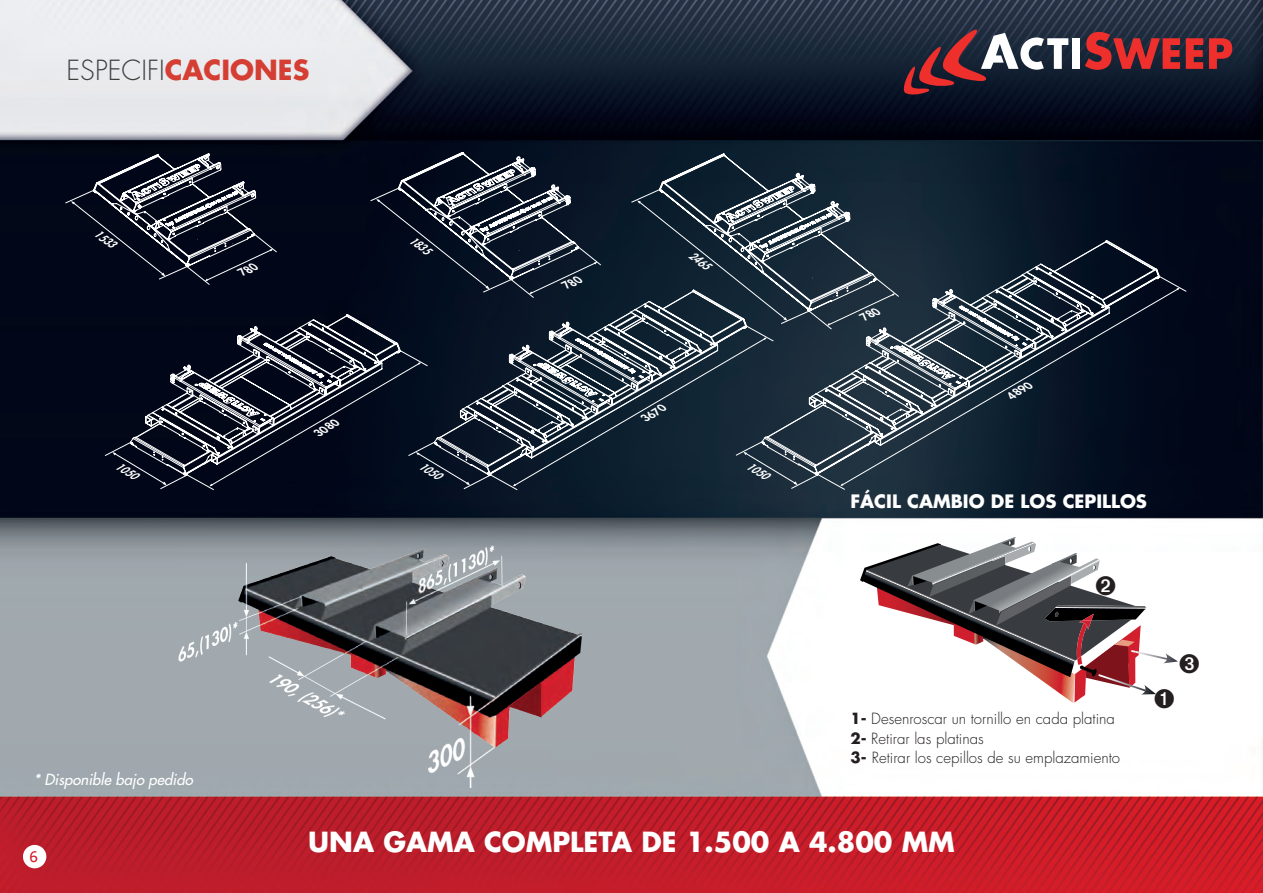
<style>
.page{position:relative;width:1263px;height:893px;background:#fff}
.page>*{position:absolute;margin:0;border:0;box-sizing:border-box;transform-origin:0 0}
.t1{font:700 27px "Futura";color:#fff}
.t2{font:300 27px "Futura";color:#3e3e3f}
.t3{font:700 18px "Futura";color:#fff}
.t4{font:300 15px "Futura";color:#231f20}
.t5{font:italic 15px "Futura";color:#fff}
.t6{font:15px "Parisine Plus Ptf";color:#d1232a}
.t7{font:italic 800 11.1px "Futura";color:#fff;scale:.89 1}
.t8{font:italic 800 10.95px "Futura";color:#fff;scale:.91 1}
.t9{font:italic 800 10.65px "Futura";color:#fff}
.s1{font-weight:700;color:#d53f33}
.s2{font-weight:700}
</style>
<div class="page">
<img style="left:0;top:0;width:1263px;height:893px">
<img style="left:1146px;top:652px;width:21px;height:8px">
<img style="left:1163px;top:653px;width:15px;height:10px">
<img style="left:1146px;top:685px;width:10px;height:9px">
<svg style="left:904px;top:30px;width:164px;height:64px;background:#54414e"></svg>
<div style="left:1072px;top:38px;width:8px;height:31px;background:#fff"></div>
<svg style="left:1085px;top:32px;width:95px;height:38px;background:#872b32"></svg>
<svg style="left:1186px;top:38px;width:17px;height:31px"></svg>
<svg style="left:1209px;top:38px;width:23px;height:31px"></svg>
<svg style="left:434px;top:290px;width:196px;height:35px;background:#0c1a2b"></svg>
<svg style="left:774px;top:240px;width:385px;height:201px;background:#1a2938"></svg>
<svg style="left:491px;top:325px;width:283px;height:165px;background:#2e3e4c"></svg>
<svg style="left:104px;top:314px;width:387px;height:176px;background:#1c2333"></svg>
<svg style="left:817px;top:275px;width:369px;height:215px;background:#263442"></svg>
<svg style="left:735px;top:441px;width:83px;height:48px;background:#30404d"></svg>
<div style="left:23px;top:845px;width:23px;height:23px;background:#fff;border-radius:50%"></div>
<img style="left:178px;top:543px;width:404px;height:244px">
<svg style="left:1180px;top:654px;width:19px;height:19px"></svg>
<svg style="left:1155px;top:689px;width:19px;height:20px"></svg>
<svg style="left:860px;top:537px;width:286px;height:166px"></svg>
<svg style="left:65px;top:153px;width:213px;height:133px;background:#222736"></svg>
<svg style="left:370px;top:152px;width:232px;height:147px;background:#212a3a"></svg>
<svg style="left:630px;top:153px;width:270px;height:177px;background:#293a48"></svg>
<p class="t2" style="left:67px;top:54px;width:244px">ESPECIFI<span class="s1">CACIONES</span></p>
<p class="t7" style="left:100px;top:226px;width:27px;rotate:37deg">1533</p>
<p class="t8" style="left:120px;top:459px;width:27px;rotate:31deg">1050</p>
<p class="t9" style="left:313px;top:428px;width:27px;rotate:-31deg">3080</p>
<p class="t7" style="left:415px;top:232px;width:27px;rotate:37deg">1835</p>
<p class="t8" style="left:423px;top:459px;width:27px;rotate:31deg">1050</p>
<p class="t5" style="left:34px;top:769px;width:164px">* Disponible bajo pedido</p>
<p class="t7" style="left:695px;top:248px;width:27px;rotate:37deg">2465</p>
<p class="t9" style="left:640px;top:413px;width:27px;rotate:-31deg">3670</p>
<p class="t8" style="left:751px;top:458px;width:27px;rotate:31deg">1050</p>
<p class="t9" style="left:1006px;top:390px;width:27px;rotate:-31deg">4890</p>
<p class="t3" style="left:850px;top:489px;width:298px">FÁCIL CAMBIO DE LOS CEPILLOS</p>
<p class="t4" style="left:850px;top:710px;width:266px"><span class="s2">1-</span> Desenroscar un tornillo en cada platina</p>
<p class="t4" style="left:850px;top:729px;width:135px"><span class="s2">2-</span> Retirar las platinas</p>
<p class="t4" style="left:850px;top:749px;width:271px"><span class="s2">3-</span> Retirar los cepillos de su emplazamiento</p>
<p class="t6" style="left:30px;top:845px;width:10px">6</p>
<p class="t1" style="left:308px;top:824px;width:648px">UNA GAMA COMPLETA DE 1.500 A 4.800 MM</p>
</div>
